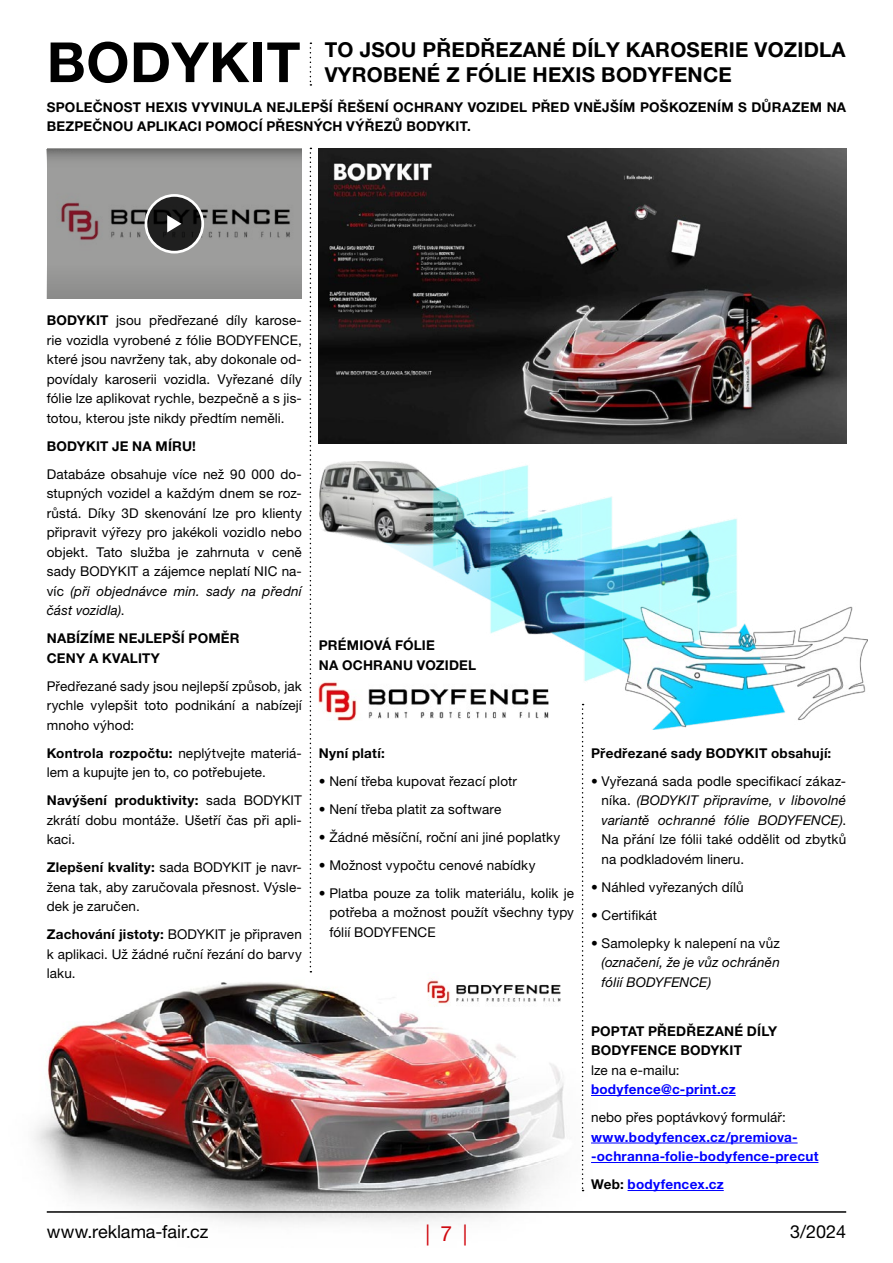
<style>
.page{position:relative;width:893px;height:1263px;background:#fff}
.page>*{position:absolute;margin:0;border:0;box-sizing:border-box;transform-origin:0 0}
.t1{font:700 55.35px "Helvetica Neue LT Pro";letter-spacing:.01em;color:#000}
.t2{font:21px "Helvetica Neue LT Pro";color:#d20a11}
.t3{font:700 20.55px/24.8px "Helvetica Neue LT Pro";letter-spacing:.01em;color:#000}
.t4{font:18px "Helvetica Neue LT Pro";color:#000}
.t5{font:13.5px/19.5px "Helvetica Neue LT Pro";letter-spacing:.01em;color:#000;text-align:justify}
.t6{font:700 13.5px/19.5px "Helvetica Neue LT Pro";letter-spacing:.015em;color:#000}
.t7{font:700 13.5px/19.5px "Helvetica Neue LT Pro";letter-spacing:.02em;color:#00f}
.t8{font:italic 13.5px/19.5px "Helvetica Neue LT Pro";letter-spacing:.01em;color:#000}
.s1{font-weight:700}
.s2{font-style:italic}
.s3{color:#000}
</style>
<div class="page">
<hr style="left:47px;top:1211px;width:799px;height:2px;background:#000">
<img style="left:34px;top:978px;width:563px;height:245px">
<svg style="left:582px;top:731px;width:2px;height:460px"></svg>
<svg style="left:310px;top:43px;width:1px;height:43px"></svg>
<svg style="left:310px;top:148px;width:1px;height:824px"></svg>
<img style="left:319px;top:148px;width:527px;height:296px">
<img style="left:320px;top:461px;width:548px;height:268px">
<svg style="left:47px;top:148px;width:255px;height:151px;background:#949392"></svg>
<svg style="left:146px;top:195px;width:57px;height:57px;background:#292929"></svg>
<div style="left:145px;top:194px;width:59px;height:59px;border:3px solid #fff;border-radius:50%"></div>
<svg style="left:167px;top:215px;width:14px;height:17px"></svg>
<img style="left:318px;top:680px;width:231px;height:41px">
<img style="left:416px;top:978px;width:155px;height:33px">
<hr style="left:591px;top:1095px;width:145px;height:1px;background:#00f">
<hr style="left:591px;top:1143px;width:207px;height:1px;background:#00f">
<hr style="left:591px;top:1162px;width:227px;height:1px;background:#00f">
<hr style="left:627px;top:1190px;width:97px;height:1px;background:#00f">
<h1 class="t1" style="left:47px;top:28px;width:255px">BODYKIT</h1>
<h3 class="t3" style="left:325px;top:37px;width:522px">TO JSOU PŘEDŘEZANÉ DÍLY KAROSERIE VOZIDLA<br>VYROBENÉ Z FÓLIE HEXIS BODYFENCE</h3>
<p class="t6" style="left:47px;top:97px;width:801px">SPOLEČNOST HEXIS VYVINULA NEJLEPŠÍ ŘEŠENÍ OCHRANY VOZIDEL PŘED VNĚJŠÍM POŠKOZENÍM S DŮRAZEM NA<br>BEZPEČNOU APLIKACI POMOCÍ PŘESNÝCH VÝŘEZŮ BODYKIT.</p>
<p class="t5" style="left:47px;top:311px;width:257px"><span class="s1">BODYKIT</span> jsou předřezané díly karose&shy;rie vozidla vyrobené z fólie BODYFENCE, které jsou navrženy tak, aby dokonale od&shy;povídaly karoserii vozidla. Vyřezané díly fólie lze aplikovat rychle, bezpečně a s jis&shy;totou, kterou jste nikdy předtím neměli.</p>
<p class="t6" style="left:47px;top:436px;width:151px">BODYKIT JE NA MÍRU!</p>
<p class="t5" style="left:47px;top:464px;width:257px">Databáze obsahuje více než 90 000 do&shy;stupných vozidel a každým dnem se roz&shy;růstá. Díky 3D skenování lze pro klienty připravit výřezy pro jakékoli vozidlo nebo objekt. Tato služba je zahrnuta v ceně sady BODYKIT a zájemce neplatí NIC na&shy;víc <span class="s2">(při objednávce min. sady na přední část vozidla)</span>.</p>
<p class="t6" style="left:47px;top:628px;width:194px">NABÍZÍME NEJLEPŠÍ POMĚR<br>CENY A KVALITY</p>
<p class="t5" style="left:47px;top:676px;width:257px">Předřezané sady jsou nejlepší způsob, jak rychle vylepšit toto podnikání a nabízejí mnoho výhod:</p>
<p class="t5" style="left:47px;top:743px;width:257px"><span class="s1">Kontrola rozpočtu:</span> neplýtvejte materiá&shy;lem a kupujte jen to, co potřebujete.</p>
<p class="t5" style="left:47px;top:791px;width:257px"><span class="s1">Navýšení produktivity:</span> sada BODYKIT zkrátí dobu montáže. Ušetří čas při apli&shy;kaci.</p>
<p class="t5" style="left:47px;top:858px;width:257px"><span class="s1">Zlepšení kvality:</span> sada BODYKIT je navr&shy;žena tak, aby zaručovala přesnost. Výsle&shy;dek je zaručen.</p>
<p class="t5" style="left:47px;top:924px;width:257px"><span class="s1">Zachování jistoty:</span> BODYKIT je připraven k aplikaci. Už žádné ruční řezání do barvy laku.</p>
<p class="t6" style="left:319px;top:635px;width:159px">PRÉMIOVÁ FÓLIE<br>NA OCHRANU VOZIDEL</p>
<p class="t6" style="left:319px;top:743px;width:67px">Nyní platí:</p>
<p class="t5" style="left:319px;top:771px;width:199px">• Není třeba kupovat řezací plotr</p>
<p class="t5" style="left:319px;top:799px;width:184px">• Není třeba platit za software</p>
<p class="t5" style="left:319px;top:827px;width:243px">• Žádné měsíční, roční ani jiné poplatky</p>
<p class="t5" style="left:319px;top:855px;width:218px">• Možnost vypočtu cenové nabídky</p>
<p class="t5" style="left:329px;top:883px;width:246px;text-indent:-11px">• Platba pouze za tolik materiálu, kolik je potřeba a možnost použít všechny typy fólií BODYFENCE</p>
<p class="t6" style="left:591px;top:743px;width:242px">Předřezané sady BODYKIT obsahují:</p>
<p class="t5" style="left:602px;top:771px;width:246px;text-indent:-11px">• Vyřezaná sada podle specifikací zákaz&shy;níka. <span class="s2">(BODYKIT připravíme, v libovolné variantě ochranné fólie BODYFENCE)</span>.<br>Na přání lze fólii také oddělit od zbytků na podkladovém lineru.</p>
<p class="t5" style="left:591px;top:877px;width:154px">• Náhled vyřezaných dílů</p>
<p class="t5" style="left:591px;top:905px;width:68px">• Certifikát</p>
<p class="t5" style="left:591px;top:933px;width:190px">• Samolepky k nalepení na vůz</p>
<p class="t8" style="left:602px;top:953px;width:180px">(označení, že je vůz ochráněn fólií BODYFENCE)</p>
<p class="t6" style="left:591px;top:1021px;width:188px">POPTAT PŘEDŘEZANÉ DÍLY<br>BODYFENCE BODYKIT</p>
<p class="t5" style="left:591px;top:1060px;width:90px">lze na e-mailu:</p>
<p class="t7" style="left:591px;top:1079px;width:146px">bodyfence@c-print.cz</p>
<p class="t5" style="left:591px;top:1107px;width:196px">nebo přes poptávkový formulář:</p>
<p class="t7" style="left:591px;top:1127px;width:229px">www.bodyfencex.cz/premiova--ochranna-folie-bodyfence-precut</p>
<p class="t7" style="left:591px;top:1174px;width:134px"><span class="s3">Web:</span> bodyfencex.cz</p>
<h3 class="t4" style="left:47px;top:1221px;width:163px">www.reklama-fair.cz</h3>
<h2 class="t2" style="left:425px;top:1220px;width:43px">| 7 |</h2>
<h3 class="t4" style="left:790px;top:1221px;width:58px">3/2024</h3>
</div>
